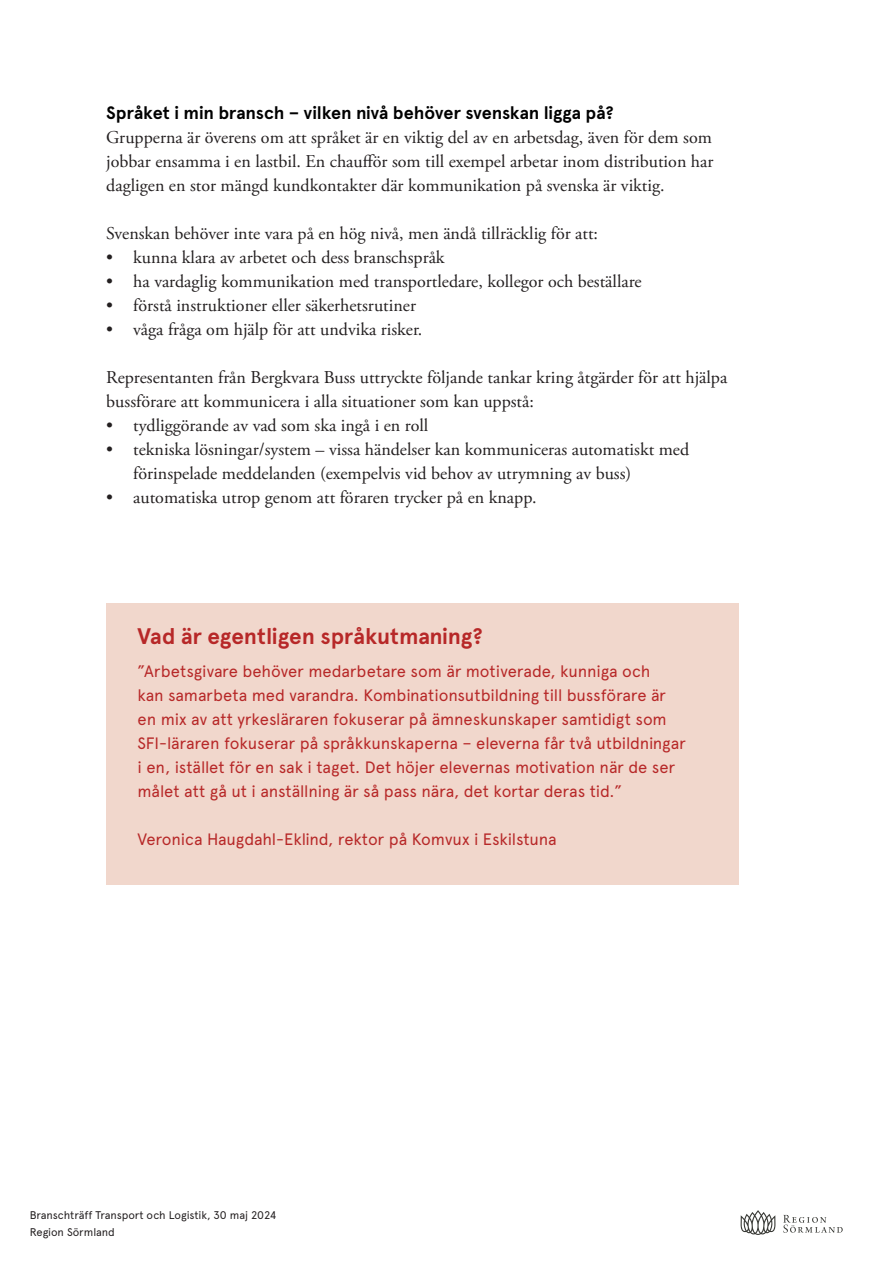
<style>
.page{position:relative;width:893px;height:1263px;background:#fff}
.page>*{position:absolute;margin:0;border:0;box-sizing:border-box;transform-origin:0 0}
.t1{font:700 22.5px "Lgclpn Apercu";letter-spacing:-.005em;color:#b72828}
.t2{font:18px/24px "Vgdrxt A Garamond Pro";color:#231f20}
.t3{font:700 18px "Lgclpn Apercu";letter-spacing:-.005em;color:#000001}
.t4{font:16.5px/24px "Vkwqrk Apercu";letter-spacing:-.01em;color:#b72828}
.t5{font:11.1px/16.5px "Qtfwxh Apercu";letter-spacing:-.01em;color:#231f20}
</style>
<div class="page">
<svg style="left:741px;top:1210px;width:34px;height:25px"></svg>
<svg style="left:783px;top:1215px;width:60px;height:18px"></svg>
<div style="left:106px;top:603px;width:633px;height:281px;background:#f1d7cc"></div>
<h2 class="t3" style="left:106px;top:102px;width:509px">Språket i min bransch – vilken nivå behöver svenskan ligga på?</h2>
<p class="t2" style="left:106px;top:126px;width:609px;text-align:justify">Grupperna är överens om att språket är en viktig del av en arbetsdag, även för dem som jobbar ensamma i en lastbil. En chaufför som till exempel arbetar inom distribution har dagligen en stor mängd kundkontakter där kommunikation på svenska är viktig.</p>
<p class="t2" style="left:106px;top:222px;width:493px">Svenskan behöver inte vara på en hög nivå, men ändå tillräcklig för att:</p>
<p class="t2" style="left:106px;top:246px;width:340px">• kunna klara av arbetet och dess branschspråk</p>
<p class="t2" style="left:106px;top:270px;width:537px">• ha vardaglig kommunikation med transportledare, kollegor och beställare</p>
<p class="t2" style="left:106px;top:294px;width:311px">• förstå instruktioner eller säkerhetsrutiner</p>
<p class="t2" style="left:106px;top:318px;width:318px">• våga fråga om hjälp för att undvika risker.</p>
<p class="t2" style="left:106px;top:366px;width:622px">Representanten från Bergkvara Buss uttryckte följande tankar kring åtgärder för att hjälpa bussförare att kommunicera i alla situationer som kan uppstå:</p>
<p class="t2" style="left:106px;top:414px;width:324px">• tydliggörande av vad som ska ingå i en roll</p>
<p class="t2" style="left:133px;top:438px;width:557px;text-indent:-27px">• tekniska lösningar/system – vissa händelser kan kommuniceras automatiskt med förinspelade meddelanden (exempelvis vid behov av utrymning av buss)</p>
<p class="t2" style="left:106px;top:486px;width:432px">• automatiska utrop genom att föraren trycker på en knapp.</p>
<h3 class="t1" style="left:137px;top:623px;width:347px">Vad är egentligen språkutmaning?</h3>
<p class="t4" style="left:137px;top:659px;width:550px">”Arbetsgivare behöver medarbetare som är motiverade, kunniga och<br>kan samarbeta med varandra. Kombinationsutbildning till bussförare är en mix av att yrkesläraren fokuserar på ämneskunskaper samtidigt som SFI-läraren fokuserar på språkkunskaperna – eleverna får två utbildningar i en, istället för en sak i taget. Det höjer elevernas motivation när de ser målet att gå ut i anställning är så pass nära, det kortar deras tid.”</p>
<p class="t4" style="left:137px;top:827px;width:421px">Veronica Haugdahl-Eklind, rektor på Komvux i Eskilstuna</p>
<p class="t5" style="left:30px;top:1207px;width:248px">Branschträff Transport och Logistik, 30 maj 2024<br>Region Sörmland</p>
</div>
